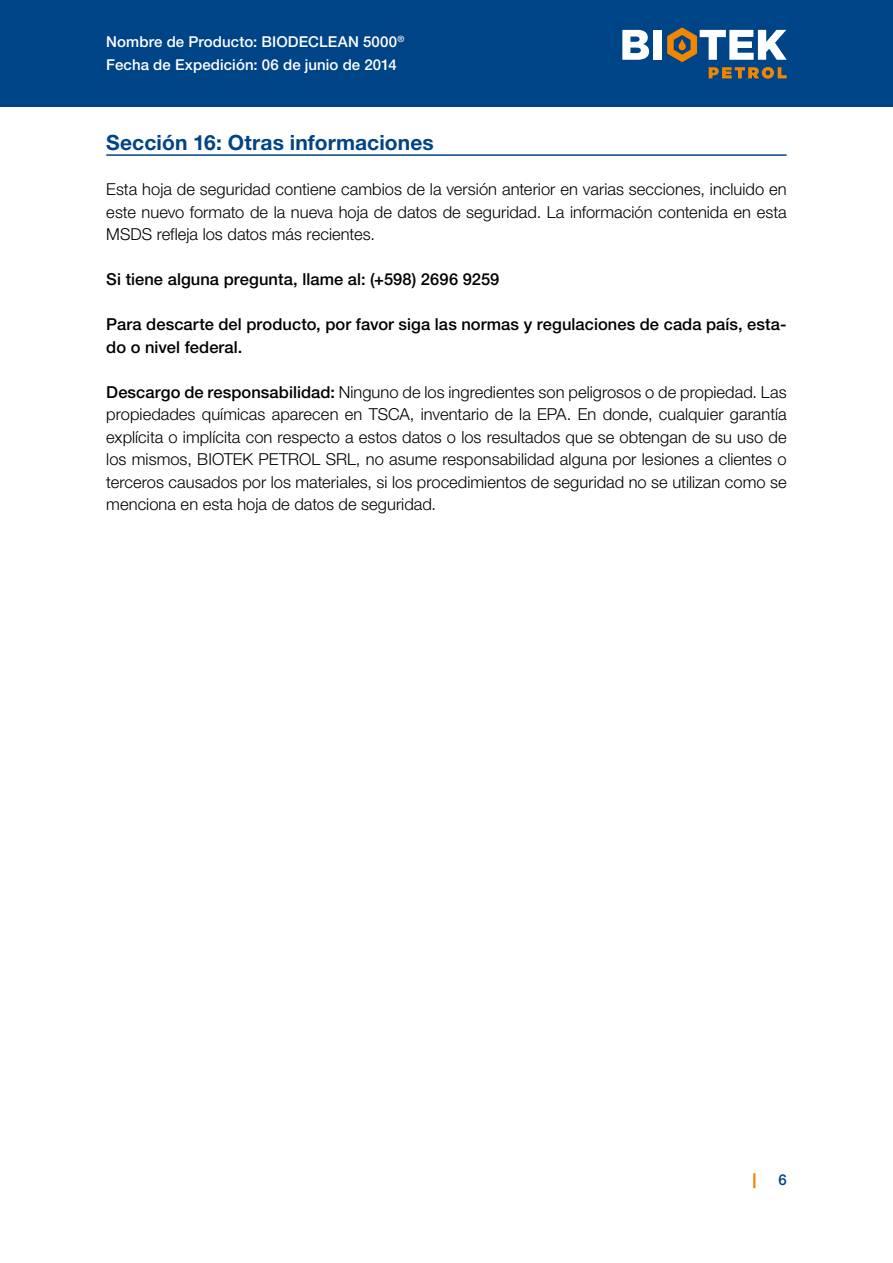
<style>
.page{position:relative;width:893px;height:1263px;background:#fff}
.page>*{position:absolute;margin:0;border:0;box-sizing:border-box;transform-origin:0 0}
.t1{font:700 21px "Helvetica Neue LT Std";letter-spacing:.005em;color:#048}
.t2{font:300 16.5px/22.5px "Helvetica Neue LT Std";color:#000;text-align:justify}
.t3{font:500 16.5px/22.5px "Helvetica Neue LT Std";letter-spacing:.005em;color:#000}
.t4{font:500 15px/22.5px "Helvetica Neue LT Std";letter-spacing:.005em;color:#fff}
.t5{font:800 15px "Helvetica Neue LT Std";color:#f18700}
.t6{font:500 15px "Helvetica Neue LT Std";color:#048}
.s1{font-weight:500}
</style>
<div class="page">
<div style="left:0;top:0;width:893px;height:106px;background:#048"></div>
<svg style="left:622px;top:30px;width:27px;height:30px"></svg>
<div style="left:653px;top:30px;width:9px;height:30px;background:#fff"></div>
<svg style="left:667px;top:28px;width:120px;height:51px"></svg>
<hr style="left:106px;top:154px;width:681px;height:2px;background:#048">
<p class="t4" style="left:106px;top:31px;width:300px">Nombre de Producto: BIODECLEAN 5000<sup>®<br></sup>Fecha de Expedición: 06 de junio de 2014</p>
<p class="t1" style="left:106px;top:130px;width:329px">Sección 16: Otras informaciones</p>
<p class="t2" style="left:106px;top:178px;width:682px">Esta hoja de seguridad contiene cambios de la versión anterior en varias secciones, incluido en este nuevo formato de la nueva hoja de datos de seguridad. La información contenida en esta MSDS refleja los datos más recientes.</p>
<p class="t3" style="left:106px;top:268px;width:395px">Si tiene alguna pregunta, llame al: (+598) 2696 9259</p>
<p class="t3" style="left:106px;top:313px;width:682px">Para descarte del producto, por favor siga las normas y regulaciones de cada país, esta&shy;do o nivel federal.</p>
<p class="t2" style="left:106px;top:380px;width:682px"><span class="s1">Descargo de responsabilidad:</span> Ninguno de los ingredientes son peligrosos o de propiedad. Las propiedades químicas aparecen en TSCA, inventario de la EPA. En donde, cualquier garantía explícita o implícita con respecto a estos datos o los resultados que se obtengan de su uso de los mismos, BIOTEK PETROL SRL, no asume responsabilidad alguna por lesiones a clientes o terceros causados por los materiales, si los procedimientos de seguridad no se utilizan como se menciona en esta hoja de datos de seguridad.</p>
<p class="t5" style="left:753px;top:1171px;width:5px">|</p>
<p class="t6" style="left:778px;top:1171px;width:10px">6</p>
</div>
